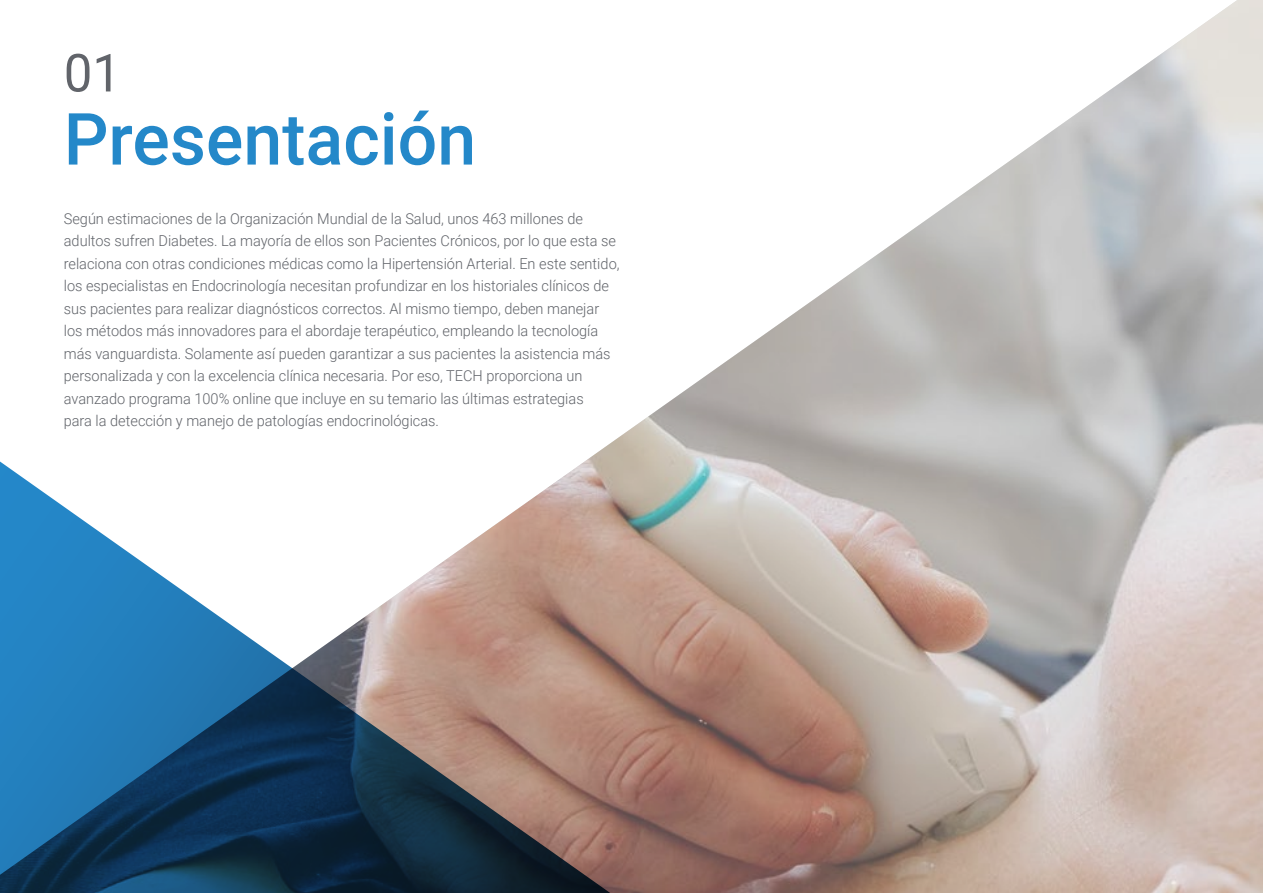
<style>
.page{position:relative;width:1263px;height:893px;background:#fff}
.page>*{position:absolute;margin:0;border:0;box-sizing:border-box;transform-origin:0 0}
.t1{font:500 72px "Roboto";color:#2488c9}
.t2{font:52.5px "Roboto";color:#61646a}
.t3{font:300 15px/22.5px "Roboto";color:#61646a}
</style>
<div class="page">
<img style="left:607px;top:0;width:656px;height:893px">
<svg style="left:0;top:446px;width:640px;height:447px"></svg>
<h2 class="t2" style="left:64px;top:36px;width:59px">01</h2>
<h1 class="t1" style="left:64px;top:89px;width:414px">Presentación</h1>
<p class="t3" style="left:64px;top:207px;width:557px">Según estimaciones de la Organización Mundial de la Salud, unos 463 millones de adultos sufren Diabetes. La mayoría de ellos son Pacientes Crónicos, por lo que esta se relaciona con otras condiciones médicas como la Hipertensión Arterial. En este sentido, los especialistas en Endocrinología necesitan profundizar en los historiales clínicos de sus pacientes para realizar diagnósticos correctos. Al mismo tiempo, deben manejar los métodos más innovadores para el abordaje terapéutico, empleando la tecnología más vanguardista. Solamente así pueden garantizar a sus pacientes la asistencia más personalizada y con la excelencia clínica necesaria. Por eso, TECH proporciona un avanzado programa 100% online que incluye en su temario las últimas estrategias<br>para la detección y manejo de patologías endocrinológicas.</p>
</div>
